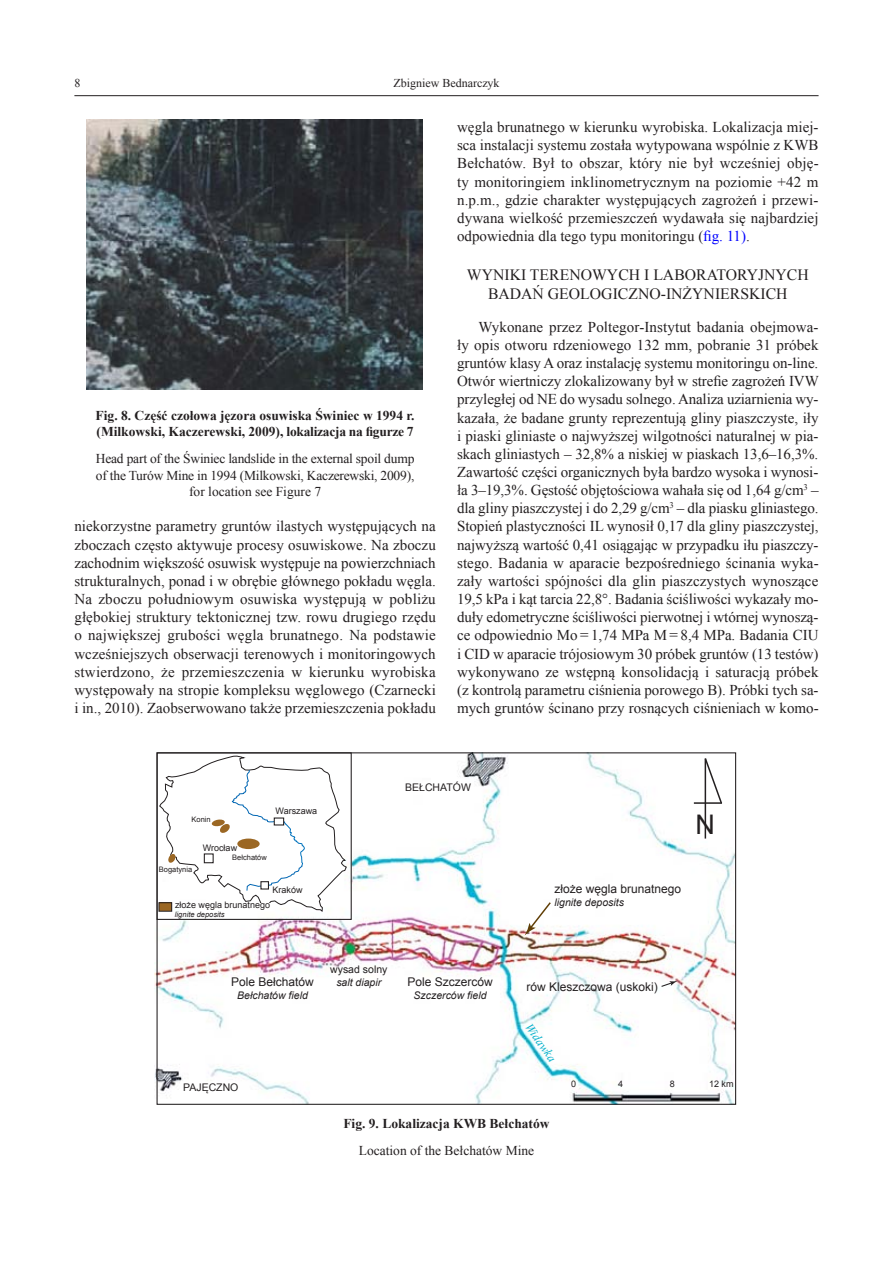
<style>
.page{position:relative;width:893px;height:1263px;background:#fff}
.page>*{position:absolute;margin:0;border:0;box-sizing:border-box;transform-origin:0 0}
.t1{font:27px "Arial";color:#231f20}
.t2{font:15.75px "Times New Roman";color:#231f20}
.t3{font:15px/18.1px "Times New Roman";color:#231f20;text-align:justify}
.t4{font:13.5px/16.5px "Times New Roman";letter-spacing:-.015em;color:#231f20;text-align:center}
.t5{font:700 13.5px/16.5px "Times New Roman";color:#231f20}
.t6{font:12px "Arial";color:#231f20}
.t7{font:12px "Times New Roman";color:#231f20}
.t8{font:italic 12px "Times New Roman";color:#00afc9}
.t9{font:italic 10.5px "Arial";color:#231f20}
.t10{font:10.5px "Arial";color:#231f20}
.t11{font:9px "Arial";color:#231f20}
.t12{font:7.5px "Arial";color:#231f20}
.t13{font:italic 7.5px "Arial";color:#231f20}
.s1{color:#00f}
</style>
<div class="page">
<hr style="left:74px;top:95px;width:745px;height:1px;background:#231f20">
<img style="left:86px;top:119px;width:336px;height:271px">
<img style="left:155px;top:753px;width:579px;height:351px">
<div style="left:157px;top:752px;width:195px;height:168px;border:1px solid #231f20"></div>
<svg style="left:159px;top:755px;width:188px;height:157px"></svg>
<div style="left:204px;top:853px;width:10px;height:10px;border:1px solid #231f20"></div>
<div style="left:274px;top:818px;width:10px;height:7px;background:#fff"></div>
<div style="left:274px;top:817px;width:10px;height:8px;border:1px solid #231f20"></div>
<div style="left:261px;top:882px;width:7px;height:7px;background:#fff"></div>
<div style="left:260px;top:881px;width:9px;height:8px;border:1px solid #231f20"></div>
<div style="left:159px;top:903px;width:13px;height:8px;background:#9b6723"></div>
<div style="left:159px;top:902px;width:13px;height:9px;border:1px solid #231f20"></div>
<hr style="left:705px;top:758px;width:1px;height:80px;background:#231f20">
<svg style="left:703px;top:757px;width:20px;height:48px"></svg>
<hr style="left:694px;top:802px;width:28px;height:2px;background:#231f20">
<svg style="left:525px;top:901px;width:27px;height:34px"></svg>
<svg style="left:660px;top:981px;width:17px;height:7px"></svg>
<p class="t7" style="left:74px;top:75px;width:7px">8</p>
<p class="t7" style="left:393px;top:75px;width:108px">Zbigniew Bednarczyk</p>
<p class="t5" style="left:96px;top:406px;width:320px">Fig. 8. Część czołowa jęzora osuwiska Świniec w 1994 r. (Milkowski, Kaczerewski, 2009), lokalizacja na figurze 7</p>
<p class="t4" style="left:96px;top:450px;width:320px">Head part of the Świniec landslide in the external spoil dump of the Turów Mine in 1994 (Milkowski, Kaczerewski, 2009), for location see Figure 7</p>
<p class="t3" style="left:74px;top:517px;width:363px">niekorzystne parametry gruntów ilastych występujących na zboczach często aktywuje procesy osuwiskowe. Na zboczu zachodnim większość osuwisk występuje na powierzchniach strukturalnych, ponad i w obrębie głównego pokładu węgla.<br>Na zboczu południowym osuwiska występują w pobliżu głębokiej struktury tektonicznej tzw. rowu drugiego rzędu o największej grubości węgla brunatnego. Na podstawie wcześniejszych obserwacji terenowych i monitoringowych stwierdzono, że przemieszczenia w kierunku wyrobiska występowały na stropie kompleksu węglowego (Czarnecki i in., 2010). Zaobserwowano także przemieszczenia pokładu</p>
<p class="t3" style="left:457px;top:118px;width:363px">węgla brunatnego w kierunku wyrobiska. Lokalizacja miej&shy;sca instalacji systemu została wytypowana wspólnie z KWB Bełchatów. Był to obszar, który nie był wcześniej obję&shy;ty monitoringiem inklinometrycznym na poziomie +42 m n.p.m., gdzie charakter występujących zagrożeń i przewi&shy;dywana wielkość przemieszczeń wydawała się najbardziej odpowiednia dla tego typu monitoringu (<span class="s1">fig. 11)</span>.</p>
<p class="t2" style="left:467px;top:265px;width:25px">Wyniki</p>
<p class="t2" style="left:530px;top:265px;width:12px">terenowych</p>
<p class="t2" style="left:644px;top:265px;width:21px">i laboratoryjnych</p>
<p class="t2" style="left:488px;top:283px;width:13px">badań</p>
<p class="t2" style="left:548px;top:283px;width:12px">geologiczno</p>
<p class="t2" style="left:661px;top:283px;width:42px">-inżynierskich</p>
<p class="t3" style="left:457px;top:317px;width:363px;text-indent:21px">Wykonane przez Poltegor-Instytut badania obejmowa&shy;ły opis otworu rdzeniowego 132 mm, pobranie 31 próbek gruntów klasy A oraz instalację systemu monitoringu on-line.<br>Otwór wiertniczy zlokalizowany był w strefie zagrożeń IVW przyległej od NE do wysadu solnego. Analiza uziarnienia wy&shy;kazała, że badane grunty reprezentują gliny piaszczyste, iły i piaski gliniaste o najwyższej wilgotności naturalnej w pia&shy;skach gliniastych – 32,8% a niskiej w piaskach 13,6–16,3%.<br>Zawartość części organicznych była bardzo wysoka i wynosi&shy;ła 3–19,3%. Gęstość objętościowa wahała się od 1,64 g/cm<sup>3</sup> – dla gliny piaszczystej i do 2,29 g/cm<sup>3</sup> – dla piasku gliniastego.<br>Stopień plastyczności IL wynosił 0,17 dla gliny piaszczystej, najwyższą wartość 0,41 osiągając w przypadku iłu piaszczy&shy;stego. Badania w aparacie bezpośredniego ścinania wyka&shy;zały wartości spójności dla glin piaszczystych wynoszące 19,5 kPa i kąt tarcia 22,8°. Badania ściśliwości wykazały mo&shy;duły edometryczne ściśliwości pierwotnej i wtórnej wynoszą&shy;ce odpowiednio Mo = 1,74 MPa M = 8,4 MPa. Badania CIU i CID w aparacie trójosiowym 30 próbek gruntów (13 testów) wykonywano ze wstępną konsolidacją i saturacją próbek (z kontrolą parametru ciśnienia porowego B). Próbki tych sa&shy;mych gruntów ścinano przy rosnących ciśnieniach w komo-</p>
<p class="t12" style="left:192px;top:814px;width:21px">Konin</p>
<p class="t11" style="left:276px;top:805px;width:43px">Warszawa</p>
<p class="t12" style="left:159px;top:864px;width:35px">Bogatynia</p>
<p class="t11" style="left:203px;top:842px;width:36px">Wrocław</p>
<p class="t12" style="left:232px;top:852px;width:36px">Bełchatów</p>
<p class="t11" style="left:273px;top:884px;width:32px">Kraków</p>
<p class="t11" style="left:175px;top:899px;width:97px">złoże węgla brunatnego</p>
<p class="t13" style="left:175px;top:909px;width:51px">lignite deposits</p>
<p class="t10" style="left:405px;top:780px;width:67px">BEŁCHATÓW</p>
<h1 class="t1" style="left:695px;top:806px;width:21px">N</h1>
<p class="t6" style="left:554px;top:881px;width:128px">złoże węgla brunatnego</p>
<p class="t9" style="left:554px;top:895px;width:71px">lignite deposits</p>
<p class="t6" style="left:231px;top:974px;width:84px">Pole Bełchatów</p>
<p class="t9" style="left:237px;top:988px;width:72px">Bełchatów field</p>
<p class="t10" style="left:183px;top:1080px;width:57px">PAJĘCZNO</p>
<p class="t10" style="left:330px;top:962px;width:59px">wysad solny</p>
<p class="t9" style="left:336px;top:975px;width:46px">salt diapir</p>
<p class="t6" style="left:407px;top:974px;width:87px">Pole Szczerców</p>
<p class="t9" style="left:414px;top:988px;width:74px">Szczerców field</p>
<p class="t6" style="left:527px;top:979px;width:133px">rów Kleszczowa (uskoki)</p>
<p class="t8" style="left:534px;top:1019px;width:46px;rotate:54deg">Widawka</p>
<p class="t11" style="left:571px;top:1078px;width:7px">0</p>
<p class="t11" style="left:618px;top:1078px;width:7px">4</p>
<p class="t11" style="left:670px;top:1078px;width:7px">8</p>
<p class="t11" style="left:709px;top:1078px;width:26px">12 km</p>
<p class="t5" style="left:343px;top:1114px;width:208px">Fig. 9. Lokalizacja KWB Bełchatów</p>
<p class="t4" style="left:359px;top:1142px;width:177px">Location of the Bełchatów Mine</p>
</div>
